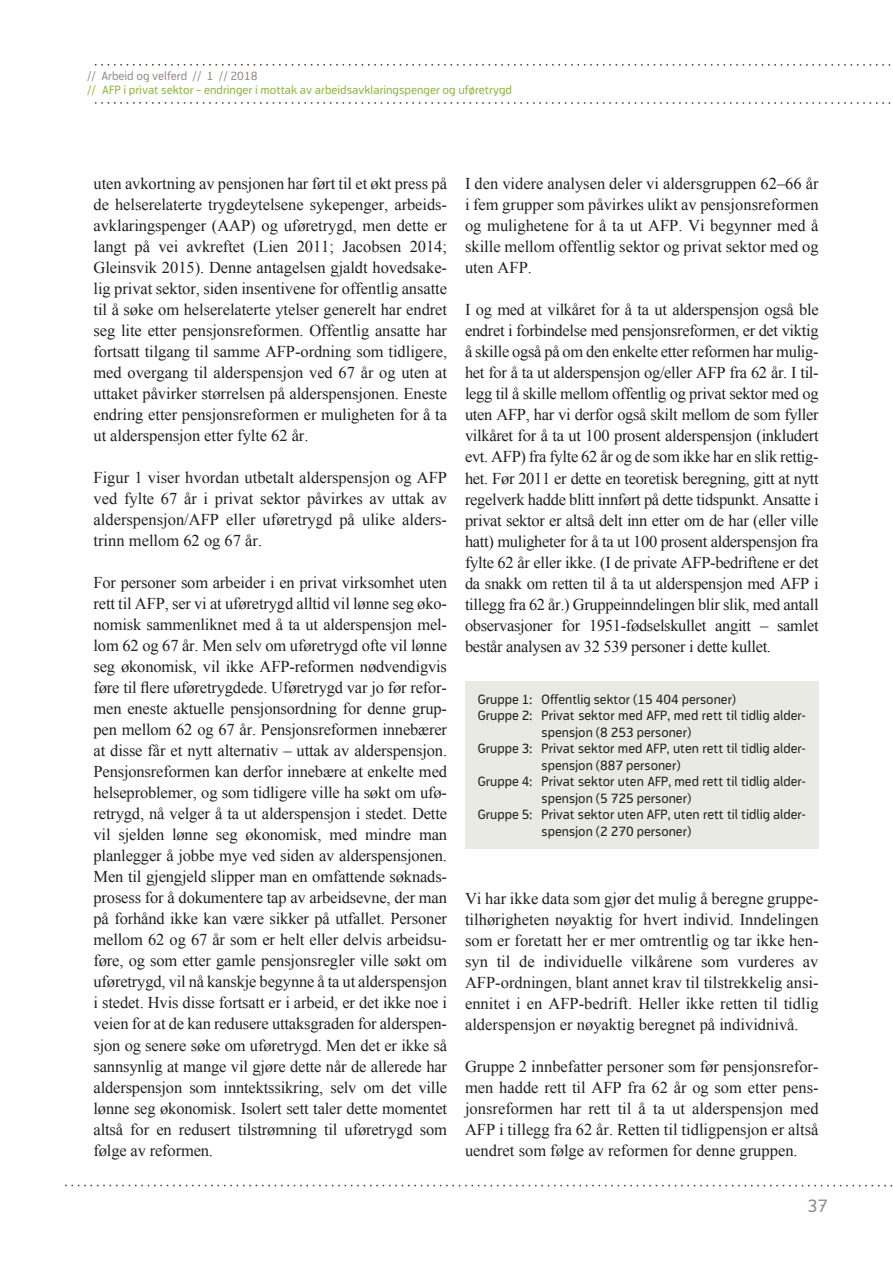
<style>
.page{position:relative;width:893px;height:1263px;background:#fff}
.page>*{position:absolute;margin:0;border:0;box-sizing:border-box;transform-origin:0 0}
.t1{font:18px "Modus";color:#948d87}
.t2{font:16.5px/21px "Times New Roman";color:#231f20;text-align:justify}
.t3{font:13.5px "Modus";color:#231f20}
.t4{font:12px "Modus";color:#8eb63e}
.t5{font:12px "Modus";color:#948d87}
</style>
<div class="page">
<svg style="left:94px;top:64px;width:797px;height:2px"></svg>
<svg style="left:94px;top:102px;width:797px;height:2px"></svg>
<svg style="left:65px;top:1185px;width:828px;height:1px"></svg>
<div style="left:465px;top:681px;width:354px;height:167px;background:#e9eae4"></div>
<p class="t5" style="left:87px;top:69px;width:172px">// Arbeid og velferd // 1 // 2018</p>
<p class="t4" style="left:87px;top:83px;width:426px">// AFP i privat sektor – endringer i mottak av arbeidsavklaringspenger og uføretrygd</p>
<p class="t2" style="left:94px;top:173px;width:355px">uten avkortning av pensjonen har ført til et økt press på de helserelaterte trygdeytelsene sykepenger, arbeids&shy;avklaringspenger (AAP) og uføretrygd, men dette er langt på vei avkreftet (Lien 2011; Jacobsen 2014; Gleinsvik 2015). Denne antagelsen gjaldt hovedsake&shy;lig privat sektor, siden insentivene for offentlig ansatte til å søke om helserelaterte ytelser generelt har endret seg lite etter pensjonsreformen. Offentlig ansatte har fortsatt tilgang til samme AFP-ordning som tidligere, med overgang til alderspensjon ved 67 år og uten at uttaket påvirker størrelsen på alderspensjonen. Eneste endring etter pensjonsreformen er muligheten for å ta ut alderspensjon etter fylte 62 år.</p>
<p class="t2" style="left:94px;top:467px;width:355px">Figur 1 viser hvordan utbetalt alderspensjon og AFP ved fylte 67 år i privat sektor påvirkes av uttak av alderspensjon/AFP eller uføretrygd på ulike alders&shy;trinn mellom 62 og 67 år.</p>
<p class="t2" style="left:94px;top:572px;width:355px">For personer som arbeider i en privat virksomhet uten rett til AFP, ser vi at uføretrygd alltid vil lønne seg øko&shy;nomisk sammenliknet med å ta ut alderspensjon mel&shy;lom 62 og 67 år. Men selv om uføretrygd ofte vil lønne seg økonomisk, vil ikke AFP-reformen nødvendigvis føre til flere uføretrygdede. Uføretrygd var jo før refor&shy;men eneste aktuelle pensjonsordning for denne grup&shy;pen mellom 62 og 67 år. Pensjonsreformen innebærer at disse får et nytt alternativ – uttak av alderspensjon.<br>Pensjonsreformen kan derfor innebære at enkelte med helseproblemer, og som tidligere ville ha søkt om ufø&shy;retrygd, nå velger å ta ut alderspensjon i stedet. Dette vil sjelden lønne seg økonomisk, med mindre man planlegger å jobbe mye ved siden av alderspensjonen.<br>Men til gjengjeld slipper man en omfattende søknads&shy;prosess for å dokumentere tap av arbeidsevne, der man på forhånd ikke kan være sikker på utfallet. Personer mellom 62 og 67 år som er helt eller delvis arbeidsu&shy;føre, og som etter gamle pensjonsregler ville søkt om uføretrygd, vil nå kanskje begynne å ta ut alderspensjon i stedet. Hvis disse fortsatt er i arbeid, er det ikke noe i veien for at de kan redusere uttaksgraden for alderspen&shy;sjon og senere søke om uføretrygd. Men det er ikke så sannsynlig at mange vil gjøre dette når de allerede har alderspensjon som inntektssikring, selv om det ville lønne seg økonomisk. Isolert sett taler dette momentet altså for en redusert tilstrømning til uføretrygd som følge av reformen.</p>
<p class="t2" style="left:465px;top:173px;width:355px">I den videre analysen deler vi aldersgruppen 62–66 år i fem grupper som påvirkes ulikt av pensjonsreformen og mulighetene for å ta ut AFP. Vi begynner med å skille mellom offentlig sektor og privat sektor med og uten AFP.</p>
<p class="t2" style="left:465px;top:299px;width:355px">I og med at vilkåret for å ta ut alderspensjon også ble endret i forbindelse med pensjonsreformen, er det viktig å skille også på om den enkelte etter reformen har mulig&shy;het for å ta ut alderspensjon og/eller AFP fra 62 år. I til&shy;legg til å skille mellom offentlig og privat sektor med og uten AFP, har vi derfor også skilt mellom de som fyller vilkåret for å ta ut 100 prosent alderspensjon (inkludert evt. AFP) fra fylte 62 år og de som ikke har en slik rettig&shy;het. Før 2011 er dette en teoretisk beregning, gitt at nytt regelverk hadde blitt innført på dette tidspunkt. Ansatte i privat sektor er altså delt inn etter om de har (eller ville hatt) muligheter for å ta ut 100 prosent alderspensjon fra fylte 62 år eller ikke. (I de private AFP-bedriftene er det da snakk om retten til å ta ut alderspensjon med AFP i tillegg fra 62 år.) Gruppeinndelingen blir slik, med antall observasjoner for 1951-fødselskullet angitt – samlet består analysen av 32 539 personer i dette kullet.</p>
<p class="t3" style="left:478px;top:691px;width:260px">Gruppe 1: Offentlig sektor (15 404 personer)</p>
<p class="t3" style="left:478px;top:708px;width:329px">Gruppe 2: Privat sektor med AFP, med rett til tidlig alder-</p>
<p class="t3" style="left:542px;top:724px;width:151px">spensjon (8 253 personer)</p>
<p class="t3" style="left:478px;top:741px;width:329px">Gruppe 3: Privat sektor med AFP, uten rett til tidlig alder-</p>
<p class="t3" style="left:542px;top:757px;width:141px">spensjon (887 personer)</p>
<p class="t3" style="left:478px;top:774px;width:329px">Gruppe 4: Privat sektor uten AFP, med rett til tidlig alder-</p>
<p class="t3" style="left:542px;top:790px;width:151px">spensjon (5 725 personer)</p>
<p class="t3" style="left:478px;top:807px;width:329px">Gruppe 5: Privat sektor uten AFP, uten rett til tidlig alder-</p>
<p class="t3" style="left:542px;top:823px;width:151px">spensjon (2 270 personer)</p>
<p class="t2" style="left:465px;top:887px;width:355px">Vi har ikke data som gjør det mulig å beregne gruppe&shy;tilhørigheten nøyaktig for hvert individ. Inndelingen som er foretatt her er mer omtrentlig og tar ikke hen&shy;syn til de individuelle vilkårene som vurderes av AFP-ordningen, blant annet krav til tilstrekkelig ansi&shy;ennitet i en AFP-bedrift. Heller ikke retten til tidlig alderspensjon er nøyaktig beregnet på individnivå.</p>
<p class="t2" style="left:465px;top:1055px;width:355px">Gruppe 2 innbefatter personer som før pensjonsrefor&shy;men hadde rett til AFP fra 62 år og som etter pens&shy;jonsreformen har rett til å ta ut alderspensjon med AFP i tillegg fra 62 år. Retten til tidligpensjon er altså uendret som følge av reformen for denne gruppen.</p>
<p class="t1" style="left:807px;top:1195px;width:22px">37</p>
</div>
